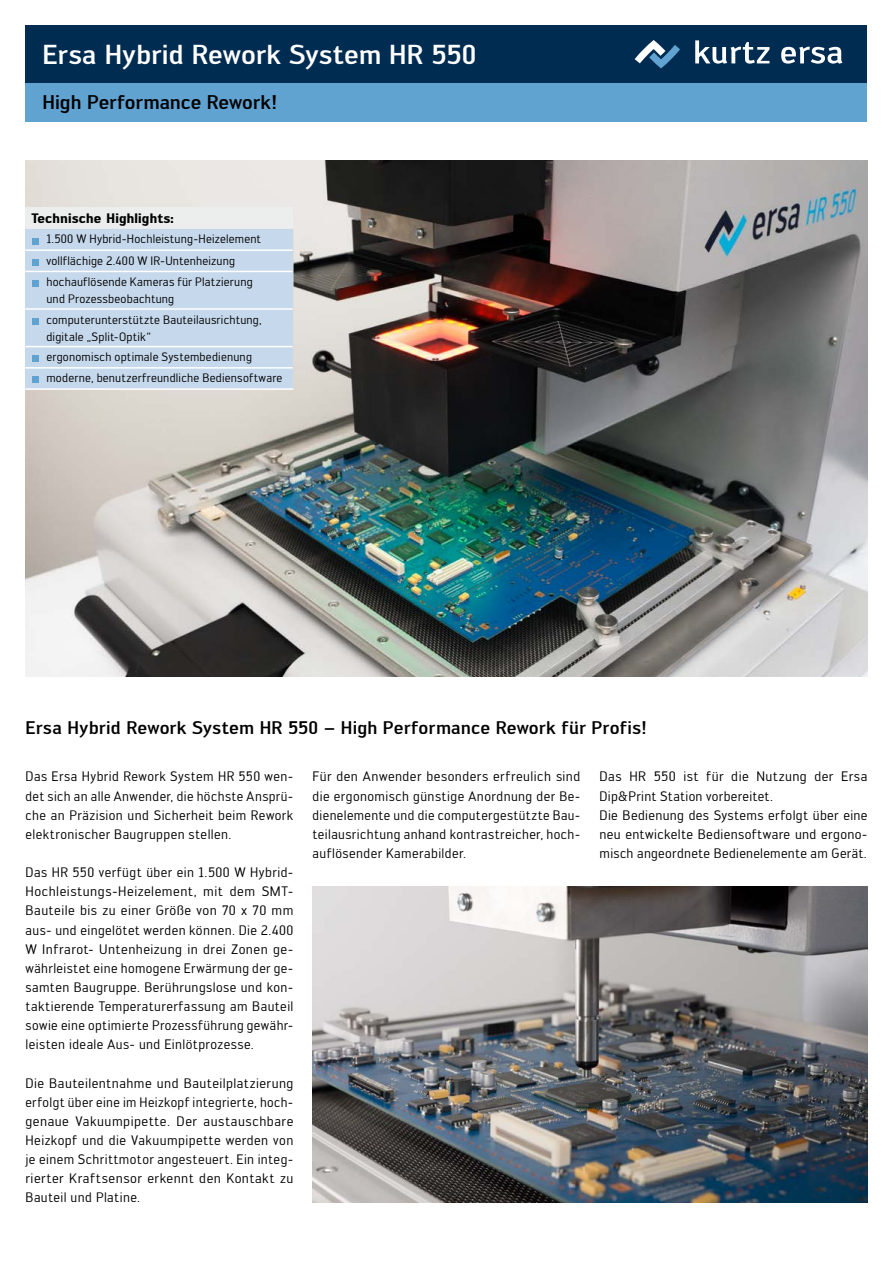
<style>
.page{position:relative;width:893px;height:1263px;background:#fff}
.page>*{position:absolute;margin:0;border:0;box-sizing:border-box;transform-origin:0 0}
.t1{font:500 27px "Engel";color:#fff}
.t2{font:500 19.5px "Engel";letter-spacing:-.005em;color:#000}
.t3{font:500 18px "Engel";letter-spacing:.01em;color:#000}
.t4{font:13.5px/19.2px "Engel";letter-spacing:.03em;color:#000;text-align:justify}
.t5{font:700 13.5px "Engel";letter-spacing:.01em;color:#000;scale:.95 1}
.t6{font:12px/21.3px "Engel";letter-spacing:.015em;color:#000}
</style>
<div class="page">
<div style="left:26px;top:26px;width:841px;height:57px;background:#002c52"></div>
<svg style="left:695px;top:40px;width:74px;height:24px"></svg>
<svg style="left:781px;top:47px;width:61px;height:17px"></svg>
<svg style="left:635px;top:40px;width:45px;height:28px"></svg>
<div style="left:26px;top:83px;width:841px;height:38px;background:#60a2d0"></div>
<img style="left:26px;top:161px;width:841px;height:515px">
<img style="left:313px;top:887px;width:554px;height:315px">
<div style="left:25px;top:207px;width:268px;height:22px;background:#eceded"></div>
<hr style="left:46px;top:388px;width:247px;height:2px;background:#fff">
<hr style="left:25px;top:388px;width:21px;height:2px;background:#fff">
<svg style="left:25px;top:229px;width:269px;height:160px;background:#c8d9ec"></svg>
<h1 class="t1" style="left:43px;top:39px;width:435px">Ersa Hybrid Rework System HR 550</h1>
<h2 class="t2" style="left:43px;top:91px;width:236px">High Performance Rework!</h2>
<p class="t5" style="left:31px;top:210px;width:152px">Technische Highlights:</p>
<p class="t6" style="left:46px;top:229px;width:216px">1.500 W Hybrid-Hochleistung-Heizelement vollflächige 2.400 W IR-Untenheizung hochauflösende Kameras für Platzierung</p>
<p class="t6" style="left:46px;top:289px;width:217px;line-height:20.5px">und Prozessbeobachtung computerunterstützte Bauteilausrichtung,</p>
<p class="t6" style="left:46px;top:326px;width:238px;line-height:20.9px">digitale „Split-Optik“<br>ergonomisch optimale Systembedienung moderne, benutzerfreundliche Bediensoftware</p>
<h3 class="t3" style="left:26px;top:717px;width:623px">Ersa Hybrid Rework System HR 550 – High Performance Rework für Profis!</h3>
<p class="t4" style="left:26px;top:767px;width:269px">Das Ersa Hybrid Rework System HR 550 wen&shy;det sich an alle Anwender, die höchste Ansprü&shy;che an Präzision und Sicherheit beim Rework elektronischer Baugruppen stellen.</p>
<p class="t4" style="left:26px;top:863px;width:269px">Das HR 550 verfügt über ein 1.500 W Hybrid-Hochleistungs-Heizelement, mit dem SMT-Bauteile bis zu einer Größe von 70 x 70 mm aus- und eingelötet werden können. Die 2.400<br>W Infrarot- Untenheizung in drei Zonen ge&shy;währleistet eine homogene Erwärmung der ge&shy;samten Baugruppe. Berührungslose und kon&shy;taktierende Temperaturerfassung am Bauteil sowie eine optimierte Prozessführung gewähr&shy;leisten ideale Aus- und Einlötprozesse.</p>
<p class="t4" style="left:26px;top:1073px;width:269px">Die Bauteilentnahme und Bauteilplatzierung erfolgt über eine im Heizkopf integrierte, hoch&shy;genaue Vakuumpipette. Der austauschbare Heizkopf und die Vakuumpipette werden von je einem Schrittmotor angesteuert. Ein integ&shy;rierter Kraftsensor erkennt den Kontakt zu Bauteil und Platine.</p>
<p class="t4" style="left:313px;top:767px;width:269px">Für den Anwender besonders erfreulich sind die ergonomisch günstige Anordnung der Be&shy;dienelemente und die computergestützte Bau&shy;teilausrichtung anhand kontrastreicher, hoch&shy;auflösender Kamerabilder.</p>
<p class="t4" style="left:600px;top:767px;width:269px;text-align:left">Das HR 550 ist für die Nutzung der Ersa Dip&amp;Print Station vorbereitet.<br>Die Bedienung des Systems erfolgt über eine neu entwickelte Bediensoftware und ergono&shy;misch angeordnete Bedienelemente am Gerät.</p>
</div>
